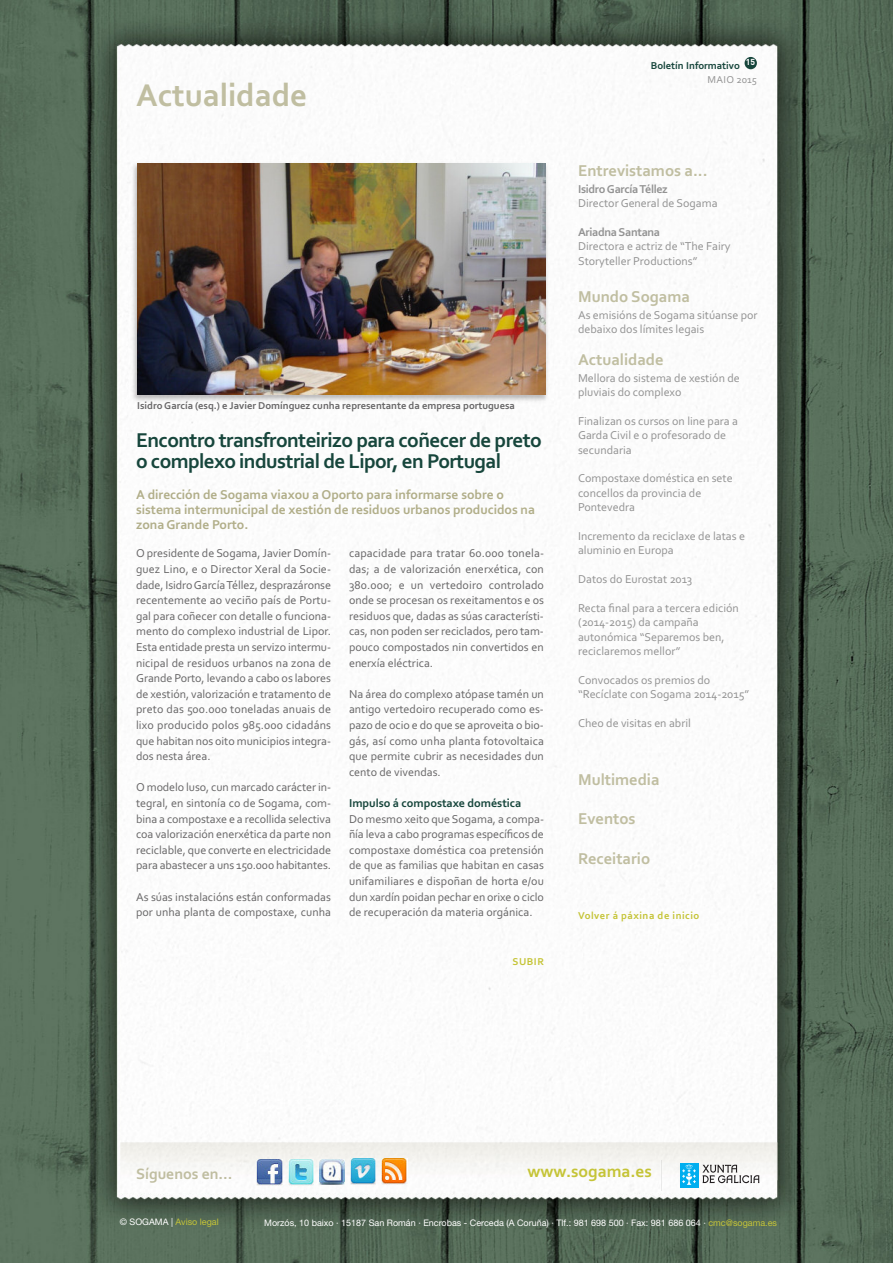
<style>
.page{position:relative;width:893px;height:1263px;background:#fff}
.page>*{position:absolute;margin:0;border:0;box-sizing:border-box;transform-origin:0 0}
.t1{font:700 33px "Corbel";color:#c0bea1}
.t2{font:700 21px/21px "Corbel";letter-spacing:-.025em;color:#17463c}
.t3{font:700 17.4px "Corbel";color:#c5c437}
.t4{font:700 16.5px "Corbel";color:#c0bea1}
.t5{font:700 15.75px "Corbel";color:#c0bea1}
.t6{font:700 13.5px/15px "Corbel";color:#b1ae89}
.t7{font:12px/15.6px "Corbel";color:#686768;text-align:justify}
.t8{font:12px/14.4px "Corbel";color:#939393}
.t9{font:700 12px "Corbel";letter-spacing:-.025em;color:#939393}
.t10{font:700 12px "Corbel";color:#17463c}
.t11{font:700 10.5px "Corbel";color:#686768}
.t12{font:700 10.5px "Corbel";letter-spacing:.05em;color:#c5c437}
.t13{font:700 10.5px "Corbel";color:#17463c}
.t14{font:10.5px "Corbel";letter-spacing:.02em;color:#939393}
.t15{font:9px "Helvetica Neue";color:#fff}
.t16{font:9px "Helvetica Neue";color:#c5c437}
.t17{font:700 8.55px "DIN Pro";color:#fff}
.s1{font-style:inherit}
.s2{color:#fff}
.s3{color:#c5c437}
</style>
<div class="page">
<img style="left:1px;top:1px;width:892px;height:1262px">
<img style="left:120px;top:1142px;width:658px;height:38px">
<svg style="left:660px;top:1160px;width:2px;height:30px"></svg>
<div style="left:680px;top:1163px;width:18px;height:24px;background:#00aeef"></div>
<svg style="left:682px;top:1164px;width:14px;height:21px"></svg>
<svg style="left:702px;top:1165px;width:57px;height:18px"></svg>
<img style="left:288px;top:1159px;width:26px;height:26px">
<img style="left:257px;top:1159px;width:26px;height:26px">
<svg style="left:344px;top:1159px;width:1px;height:26px"></svg>
<img style="left:319px;top:1159px;width:25px;height:26px">
<img style="left:381px;top:1158px;width:26px;height:26px">
<img style="left:350px;top:1158px;width:26px;height:26px">
<div style="left:745px;top:57px;width:12px;height:12px;background:#17463c;border-radius:50%"></div>
<img style="left:129px;top:159px;width:424px;height:248px">
<img style="left:137px;top:163px;width:408px;height:231px">
<h1 class="t1" style="left:136px;top:75px;width:172px">Actualidade</h1>
<p class="t11" style="left:137px;top:399px;width:379px">Isidro García (esq.) e Javier Domínguez cunha representante da empresa portuguesa</p>
<h2 class="t2" style="left:136px;top:429px;width:407px">Encontro transfronteirizo para coñecer de preto o complexo industrial de Lipor, en Portugal</h2>
<p class="t6" style="left:136px;top:486px;width:400px">A dirección de Sogama viaxou a Oporto para informarse sobre o sistema intermunicipal de xestión de residuos urbanos producidos <span class="s1">n</span>a zona Grande Porto.</p>
<p class="t7" style="left:136px;top:545px;width:196px">o presidente de Sogama, Javier Domín&shy;guez lino, e o Director Xeral da Socie&shy;dade, isidro García téllez, desprazáronse recentemente ao veciño país de Portu&shy;gal para coñecer con detalle o funciona&shy;mento do complexo industrial de lipor. esta entidade presta un servizo intermu&shy;nicipal de residuos urbanos na zona de Grande Porto, levando a cabo os labores de xestión, valorización e tratamento de preto das 500.000 toneladas anuais de lixo producido polos 985.000 cidadáns que habitan nos oito municipios integra&shy;dos nesta área.</p>
<p class="t7" style="left:136px;top:779px;width:196px">o modelo luso, cun marcado carácter in&shy;tegral, en sintonía co de Sogama, com&shy;bina a compostaxe e a recollida selectiva coa valorización enerxética da parte non reciclable, que converte en electricidade para abastecer a uns 150.000 habitantes.</p>
<p class="t7" style="left:136px;top:889px;width:196px">as súas instalacións están conformadas por unha planta de compostaxe, cunha</p>
<p class="t7" style="left:349px;top:545px;width:196px">capacidade para tratar 60.000 tonela&shy;das; a de valorización enerxética, con 380.000; e un vertedoiro controlado onde se procesan os rexeitamentos e os residuos que, dadas as súas característi&shy;cas, non poden ser reciclados, pero tam&shy;pouco compostados nin convertidos en enerxía eléctrica.</p>
<p class="t7" style="left:349px;top:686px;width:196px">na área do complexo atópase tamén un antigo vertedoiro recuperado como es&shy;pazo de ocio e do que se aproveita o bio&shy;gás, así como unha planta fotovoltaica que permite cubrir as necesidades dun cento de vivendas.</p>
<p class="t10" style="left:349px;top:796px;width:174px">Impulso á compostaxe doméstica</p>
<p class="t7" style="left:349px;top:811px;width:196px">Do mesmo xeito que Sogama, a compa&shy;ñía leva a cabo programas específicos de compostaxe doméstica coa pretensión de que as familias que habitan en casas unifamiliares e dispoñan de horta e/ou dun xardín poidan pechar en orixe o ciclo de recuperación da materia orgánica.</p>
<p class="t12" style="left:512px;top:955px;width:33px">SUBIR</p>
<p class="t17" style="left:746px;top:57px;width:11px">15</p>
<p class="t13" style="left:651px;top:60px;width:91px">Boletín Informativo</p>
<p class="t14" style="left:707px;top:73px;width:51px">maio 2015</p>
<h3 class="t4" style="left:578px;top:161px;width:131px">Entrevistamos a...</h3>
<p class="t9" style="left:578px;top:181px;width:91px">Isidro García Téllez</p>
<p class="t8" style="left:578px;top:196px;width:141px">Director General de Sogama</p>
<p class="t9" style="left:578px;top:225px;width:84px">Ariadna Santana</p>
<p class="t8" style="left:578px;top:239px;width:154px">Directora e actriz de “the Fairy<br>Storyteller Productions”</p>
<h3 class="t4" style="left:578px;top:287px;width:113px">Mundo Sogama</h3>
<p class="t8" style="left:578px;top:307px;width:181px">as emisións de Sogama sitúanse por debaixo dos límites legais</p>
<h3 class="t4" style="left:578px;top:350px;width:87px">Actualidade</h3>
<p class="t8" style="left:578px;top:370px;width:163px">mellora do sistema de xestión de pluviais do complexo</p>
<p class="t8" style="left:578px;top:413px;width:161px">Finalizan os cursos on line para a<br>Garda civil e o profesorado de secundaria</p>
<p class="t8" style="left:578px;top:471px;width:156px">compostaxe doméstica en sete concellos da provincia de<br>Pontevedra</p>
<p class="t8" style="left:578px;top:529px;width:168px">incremento da reciclaxe de latas e aluminio en europa</p>
<p class="t8" style="left:578px;top:572px;width:116px">Datos do eurostat 2013</p>
<p class="t8" style="left:578px;top:601px;width:162px">recta final para a tercera edición (2014-2015) da campaña autonómica “Separemos ben, reciclaremos mellor”</p>
<p class="t8" style="left:578px;top:673px;width:173px">convocados os premios do “recíclate con Sogama 2014-2015”</p>
<p class="t8" style="left:578px;top:716px;width:114px">cheo de visitas en abril</p>
<h3 class="t4" style="left:578px;top:769px;width:83px">Multimedia</h3>
<h3 class="t4" style="left:578px;top:809px;width:59px">Eventos</h3>
<h3 class="t4" style="left:578px;top:848px;width:74px">Receitario</h3>
<p class="t12" style="left:578px;top:909px;width:123px">Volver á páxina de inicio</p>
<h3 class="t5" style="left:136px;top:1164px;width:98px">Síguenos en...</h3>
<p class="t16" style="left:120px;top:1214px;width:100px"><span class="s2">© SOGAMA |</span> Aviso legal</p>
<p class="t15" style="left:264px;top:1215px;width:514px">Morzós, 10 baixo · 15187 San Román · Encrobas - Cerceda (A Coruña) · Tlf.: 981 698 500 · Fax: 981 686 064 · <span class="s3">cmc@sogama.es</span></p>
<h3 class="t3" style="left:527px;top:1161px;width:126px">www.sogama.es</h3>
</div>
